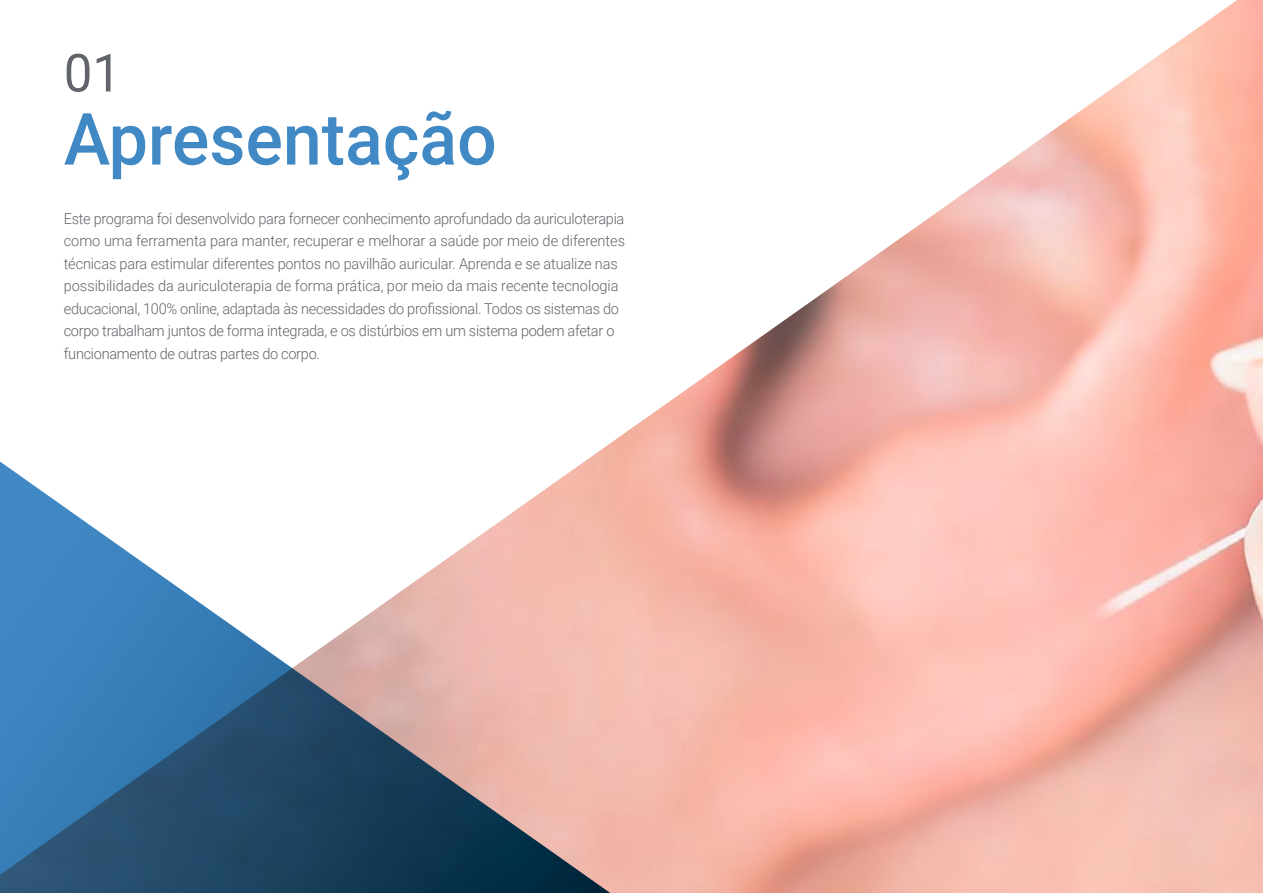
<style>
.page{position:relative;width:1263px;height:893px;background:#fff}
.page>*{position:absolute;margin:0;border:0;box-sizing:border-box;transform-origin:0 0}
.t1{font:500 72px "Roboto";color:#4089c5}
.t2{font:52.5px "Roboto";color:#61646a}
.t3{font:300 15px/22.5px "Roboto";letter-spacing:-.02em;color:#61646a}
</style>
<div class="page">
<img style="left:607px;top:0;width:656px;height:893px">
<svg style="left:0;top:446px;width:640px;height:447px"></svg>
<h2 class="t2" style="left:64px;top:36px;width:59px">01</h2>
<h1 class="t1" style="left:64px;top:89px;width:435px">Apresentação</h1>
<p class="t3" style="left:64px;top:207px;width:563px">Este programa foi desenvolvido para fornecer conhecimento aprofundado da auriculoterapia como uma ferramenta para manter, recuperar e melhorar a saúde por meio de diferentes técnicas para estimular diferentes pontos no pavilhão auricular. Aprenda e se atualize nas possibilidades da auriculoterapia de forma prática, por meio da mais recente tecnologia educacional, 100% online, adaptada às necessidades do profissional. Todos os sistemas do corpo trabalham juntos de forma integrada, e os distúrbios em um sistema podem afetar o funcionamento de outras partes do corpo.</p>
</div>
